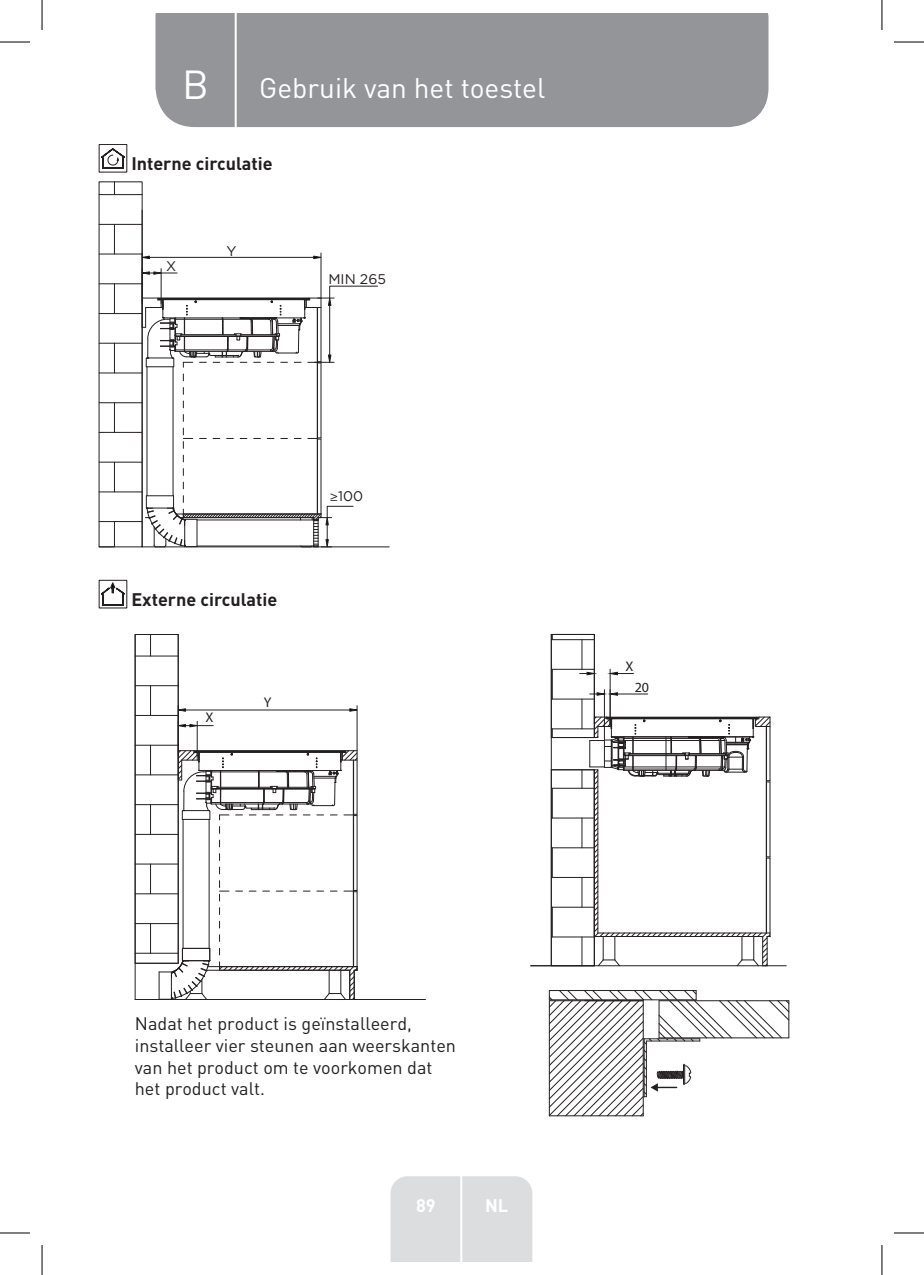
<style>
.page{position:relative;width:924px;height:1275px;background:#fff}
.page>*{position:absolute;margin:0;border:0;box-sizing:border-box;transform-origin:0 0}
.t1{font:40px "DIN Pro";color:#fff}
.TitreGauche__gabarit{font:28px "DIN Pro";color:#fff}
.Left__Table{font:18px/21.6px "DIN Pro";color:#231f20}
.Headline-02_SB{font:700 18px "DIN Pro";color:#231f20}
.t2{font:700 18px "DIN Pro";color:#fff}
.t3{font:14px "Gotham";color:#231f20}
.t4{font:14px "Myriad Pro";color:#231f20}
.s1{font-family:"Myriad Pro"}
</style>
<div class="page">
<div style="left:155px;top:14px;width:613px;height:113px;background:#939598"></div>
<div style="left:390px;top:1176px;width:142px;height:85px;background:#dcdddf"></div>
<hr style="left:460px;top:1153px;width:2px;height:108px;background:#fff">
<hr style="left:234px;top:14px;width:2px;height:116px;background:#fff">
<div style="left:99px;top:144px;width:28px;height:28px;border:1px solid #231f20"></div>
<hr style="left:146px;top:367px;width:1px;height:129px;background:#231f20">
<hr style="left:173px;top:367px;width:1px;height:129px;background:#231f20">
<hr style="left:142px;top:546px;width:247px;height:1px;background:#231f20">
<hr style="left:142px;top:210px;width:1px;height:337px;background:#231f20">
<hr style="left:99px;top:224px;width:43px;height:1px;background:#231f20">
<hr style="left:99px;top:254px;width:43px;height:1px;background:#231f20">
<hr style="left:99px;top:283px;width:43px;height:1px;background:#231f20">
<hr style="left:99px;top:313px;width:43px;height:1px;background:#231f20">
<hr style="left:99px;top:343px;width:43px;height:1px;background:#231f20">
<hr style="left:99px;top:373px;width:43px;height:1px;background:#231f20">
<hr style="left:99px;top:402px;width:43px;height:1px;background:#231f20">
<hr style="left:99px;top:432px;width:43px;height:1px;background:#231f20">
<hr style="left:99px;top:462px;width:43px;height:1px;background:#231f20">
<hr style="left:99px;top:491px;width:43px;height:1px;background:#231f20">
<hr style="left:99px;top:521px;width:43px;height:1px;background:#231f20">
<hr style="left:114px;top:462px;width:1px;height:30px;background:#231f20">
<svg style="left:114px;top:403px;width:1px;height:29px"></svg>
<hr style="left:114px;top:343px;width:1px;height:30px;background:#231f20">
<svg style="left:114px;top:284px;width:1px;height:29px"></svg>
<hr style="left:114px;top:224px;width:1px;height:30px;background:#231f20">
<svg style="left:98px;top:148px;width:45px;height:47px"></svg>
<hr style="left:320px;top:439px;width:1px;height:75px;background:#231f20">
<hr style="left:320px;top:363px;width:1px;height:75px;background:#231f20">
<hr style="left:317px;top:439px;width:1px;height:75px;background:#231f20">
<hr style="left:317px;top:363px;width:1px;height:75px;background:#231f20">
<svg style="left:308px;top:437px;width:13px;height:3px"></svg>
<svg style="left:183px;top:428px;width:10px;height:20px"></svg>
<svg style="left:99px;top:521px;width:16px;height:26px"></svg>
<hr style="left:161px;top:269px;width:1px;height:34px;background:#231f20">
<svg style="left:141px;top:271px;width:36px;height:4px"></svg>
<hr style="left:142px;top:253px;width:1px;height:45px;background:#231f20">
<hr style="left:320px;top:253px;width:1px;height:45px;background:#231f20">
<hr style="left:149px;top:257px;width:164px;height:1px;background:#231f20">
<svg style="left:141px;top:255px;width:9px;height:4px"></svg>
<svg style="left:313px;top:255px;width:9px;height:4px"></svg>
<svg style="left:142px;top:285px;width:236px;height:82px"></svg>
<svg style="left:145px;top:495px;width:208px;height:53px"></svg>
<div style="left:99px;top:580px;width:28px;height:28px;border:1px solid #231f20"></div>
<svg style="left:98px;top:581px;width:30px;height:27px"></svg>
<hr style="left:206px;top:970px;width:143px;height:1px;background:#231f20">
<hr style="left:208px;top:966px;width:149px;height:1px;background:#231f20">
<hr style="left:183px;top:819px;width:1px;height:129px;background:#231f20">
<hr style="left:209px;top:819px;width:1px;height:129px;background:#231f20">
<hr style="left:178px;top:999px;width:247px;height:1px;background:#231f20">
<hr style="left:135px;top:999px;width:43px;height:1px;background:#231f20">
<hr style="left:135px;top:634px;width:1px;height:365px;background:#231f20">
<hr style="left:178px;top:634px;width:1px;height:329px;background:#231f20">
<hr style="left:356px;top:891px;width:1px;height:75px;background:#231f20">
<hr style="left:356px;top:815px;width:1px;height:75px;background:#231f20">
<hr style="left:353px;top:891px;width:1px;height:75px;background:#231f20">
<hr style="left:353px;top:815px;width:1px;height:75px;background:#231f20">
<svg style="left:344px;top:890px;width:13px;height:2px"></svg>
<svg style="left:219px;top:880px;width:10px;height:21px"></svg>
<svg style="left:178px;top:750px;width:180px;height:70px"></svg>
<hr style="left:197px;top:721px;width:1px;height:35px;background:#231f20">
<hr style="left:178px;top:721px;width:1px;height:35px;background:#231f20">
<svg style="left:179px;top:724px;width:34px;height:3px"></svg>
<hr style="left:356px;top:705px;width:1px;height:45px;background:#231f20">
<hr style="left:185px;top:709px;width:164px;height:1px;background:#231f20">
<svg style="left:179px;top:708px;width:7px;height:4px"></svg>
<svg style="left:349px;top:708px;width:9px;height:4px"></svg>
<svg style="left:159px;top:948px;width:51px;height:51px"></svg>
<hr style="left:135px;top:963px;width:43px;height:1px;background:#231f20">
<svg style="left:219px;top:961px;width:139px;height:38px"></svg>
<hr style="left:135px;top:655px;width:43px;height:1px;background:#231f20">
<hr style="left:135px;top:685px;width:43px;height:1px;background:#231f20">
<hr style="left:135px;top:715px;width:43px;height:1px;background:#231f20">
<hr style="left:135px;top:745px;width:43px;height:1px;background:#231f20">
<hr style="left:135px;top:774px;width:43px;height:1px;background:#231f20">
<hr style="left:135px;top:804px;width:43px;height:1px;background:#231f20">
<hr style="left:135px;top:834px;width:43px;height:1px;background:#231f20">
<hr style="left:135px;top:863px;width:43px;height:1px;background:#231f20">
<hr style="left:135px;top:893px;width:43px;height:1px;background:#231f20">
<hr style="left:135px;top:923px;width:43px;height:1px;background:#231f20">
<hr style="left:135px;top:953px;width:43px;height:1px;background:#231f20">
<hr style="left:150px;top:923px;width:1px;height:30px;background:#231f20">
<hr style="left:150px;top:864px;width:1px;height:30px;background:#231f20">
<hr style="left:150px;top:804px;width:1px;height:30px;background:#231f20">
<hr style="left:150px;top:745px;width:1px;height:30px;background:#231f20">
<hr style="left:150px;top:685px;width:1px;height:30px;background:#231f20">
<svg style="left:150px;top:636px;width:1px;height:19px"></svg>
<div style="left:135px;top:634px;width:43px;height:329px;border:1px solid #231f20"></div>
<hr style="left:530px;top:965px;width:255px;height:1px;background:#231f20">
<svg style="left:589px;top:716px;width:181px;height:250px"></svg>
<hr style="left:603px;top:689px;width:1px;height:51px;background:#231f20">
<hr style="left:609px;top:689px;width:1px;height:37px;background:#231f20">
<hr style="left:617px;top:693px;width:30px;height:1px;background:#231f20">
<svg style="left:589px;top:692px;width:28px;height:4px"></svg>
<hr style="left:609px;top:669px;width:1px;height:55px;background:#231f20">
<svg style="left:579px;top:671px;width:18px;height:4px"></svg>
<svg style="left:607px;top:671px;width:26px;height:4px"></svg>
<hr style="left:550px;top:737px;width:1px;height:33px;background:#231f20">
<hr style="left:551px;top:639px;width:43px;height:1px;background:#231f20">
<hr style="left:551px;top:669px;width:43px;height:1px;background:#231f20">
<hr style="left:551px;top:699px;width:43px;height:1px;background:#231f20">
<hr style="left:551px;top:728px;width:43px;height:1px;background:#231f20">
<hr style="left:551px;top:788px;width:43px;height:1px;background:#231f20">
<hr style="left:551px;top:817px;width:43px;height:1px;background:#231f20">
<hr style="left:551px;top:847px;width:43px;height:1px;background:#231f20">
<hr style="left:551px;top:877px;width:43px;height:1px;background:#231f20">
<hr style="left:551px;top:907px;width:43px;height:1px;background:#231f20">
<hr style="left:551px;top:936px;width:43px;height:1px;background:#231f20">
<svg style="left:581px;top:937px;width:1px;height:27px"></svg>
<hr style="left:581px;top:877px;width:1px;height:30px;background:#231f20">
<hr style="left:581px;top:818px;width:1px;height:30px;background:#231f20">
<svg style="left:581px;top:771px;width:1px;height:17px"></svg>
<hr style="left:581px;top:699px;width:1px;height:30px;background:#231f20">
<hr style="left:581px;top:639px;width:1px;height:30px;background:#231f20">
<div style="left:550px;top:634px;width:44px;height:104px;border:1px solid #231f20"></div>
<div style="left:550px;top:769px;width:44px;height:197px;border:1px solid #231f20"></div>
<svg style="left:548px;top:990px;width:241px;height:126px"></svg>
<hr style="left:0;top:42px;width:30px;height:1px;background:#000">
<hr style="left:893px;top:42px;width:30px;height:1px;background:#000">
<hr style="left:0;top:1232px;width:30px;height:1px;background:#000">
<hr style="left:893px;top:1232px;width:30px;height:1px;background:#000">
<hr style="left:42px;top:0;width:1px;height:30px;background:#000">
<hr style="left:42px;top:1245px;width:1px;height:30px;background:#000">
<hr style="left:881px;top:0;width:1px;height:30px;background:#000">
<hr style="left:881px;top:1245px;width:1px;height:30px;background:#000">
<p class="t1" style="left:182px;top:57px;width:28px">B</p>
<p class="TitreGauche__gabarit" style="left:259px;top:69px;width:287px">Gebruik van het toestel</p>
<p class="Headline-02_SB" style="left:131px;top:151px;width:143px">Interne circulatie</p>
<p class="t3" style="left:166px;top:257px;width:12px">X</p>
<p class="t3" style="left:226px;top:241px;width:12px">Y</p>
<p class="t3" style="left:328px;top:270px;width:59px">MIN 265</p>
<p class="Headline-02_SB" style="left:131px;top:587px;width:147px">Externe circulatie</p>
<p class="t4" style="left:205px;top:708px;width:9px">X</p>
<p class="t4" style="left:264px;top:693px;width:9px">Y</p>
<p class="t3" style="left:329px;top:487px;width:35px"><span class="s1">≥</span>100</p>
<p class="t4" style="left:625px;top:657px;width:9px">X</p>
<p class="t4" style="left:634px;top:678px;width:16px">20</p>
<p class="Left__Table" style="left:135px;top:1012px;width:322px">Nadat het product is geïnstalleerd, installeer vier steunen aan weerskanten van het product om te voorkomen dat het product valt.</p>
<p class="t2" style="left:416px;top:1192px;width:21px">89</p>
<p class="t2" style="left:485px;top:1192px;width:25px">NL</p>
</div>
